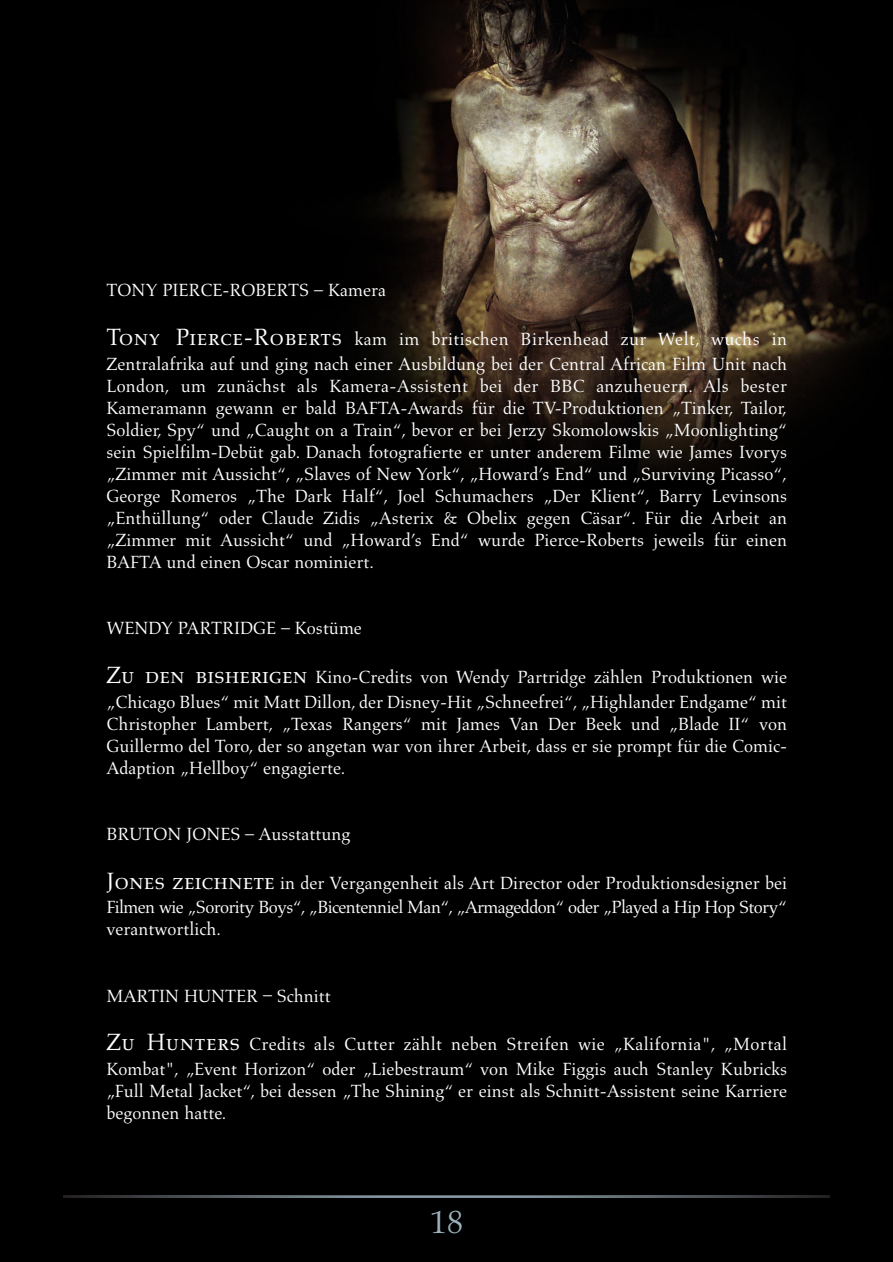
<style>
.page{position:relative;width:893px;height:1262px;background:#fff}
.page>*{position:absolute;margin:0;border:0;box-sizing:border-box;transform-origin:0 0}
.t1{font:33px "Aldus";color:#9bb4be}
.t2{font:18px/22px "Aldus";color:#fff}
.t3{font:18px/24.8px "Aldus";letter-spacing:-.035em;color:#fff}
.s1{font-family:"Aldus Roman SC";font-size:24px}
</style>
<div class="page">
<div style="left:0;top:0;width:892px;height:1261px;background:#000"></div>
<img style="left:375px;top:0;width:512px;height:476px">
<svg style="left:64px;top:1195px;width:765px;height:2px;background:#555e63"></svg>
<p class="t2" style="left:106px;top:281px;width:281px">TONY PIERCE-ROBERTS – Kamera</p>
<p class="t2" style="left:106px;top:328px;width:682px;line-height:24.8px"><span class="s1">Tony Pierce-Roberts</span> kam im britischen Birkenhead zur Welt, wuchs in<br>Zentralafrika auf und ging nach einer Ausbildung bei der Central African Film Unit nach</p>
<p class="t2" style="left:106px;top:376px;width:682px;text-align:justify">London, um zunächst als Kamera-Assistent bei der BBC anzuheuern. Als bester Kameramann gewann er bald BAFTA-Awards für die TV-Produktionen „Tinker, Tailor, Soldier, Spy“ und „Caught on a Train“, bevor er bei Jerzy Skomolowskis „Moonlighting“ sein Spielfilm-Debüt gab. Danach fotografierte er unter anderem Filme wie James Ivorys „Zimmer mit Aussicht“, „Slaves of New York“, „Howard’s End“ und „Surviving Picasso“, George Romeros „The Dark Half“, Joel Schumachers „Der Klient“, Barry Levinsons „Enthüllung“ oder Claude Zidis „Asterix &amp; Obelix gegen Cäsar“. Für die Arbeit an „Zimmer mit Aussicht“ und „Howard’s End“ wurde Pierce-Roberts jeweils für einen BAFTA und einen Oscar nominiert.</p>
<p class="t2" style="left:106px;top:618px;width:257px">WENDY PARTRIDGE – Kostüme</p>
<p class="t2" style="left:106px;top:666px;width:682px;line-height:24.8px"><span class="s1">Zu den bisherigen</span> Kino-Credits von Wendy Partridge zählen Produktionen wie „Chicago Blues“ mit Matt Dillon, der Disney-Hit „Schneefrei“, „Highlander Endgame“ mit</p>
<p class="t2" style="left:106px;top:714px;width:682px;text-align:justify">Christopher Lambert, „Texas Rangers“ mit James Van Der Beek und „Blade II“ von Guillermo del Toro, der so angetan war von ihrer Arbeit, dass er sie prompt für die Comic-Adaption „Hellboy“ engagierte.</p>
<p class="t2" style="left:106px;top:824px;width:246px">BRUTON JONES – Ausstattung</p>
<p class="t3" style="left:106px;top:871px;width:682px"><span class="s1">Jones zeichnete</span> in der Vergangenheit als Art Director oder Produktionsdesigner bei<br>Filmen wie „Sorority Boys“, „Bicentenniel Man“, „Armageddon“ oder „Played a Hip Hop Story“</p>
<p class="t2" style="left:106px;top:919px;width:116px">verantwortlich.</p>
<p class="t2" style="left:106px;top:986px;width:226px">MARTIN HUNTER – Schnitt</p>
<p class="t2" style="left:106px;top:1033px;width:682px;line-height:24.8px"><span class="s1">Zu Hunters</span> Credits als Cutter zählt neben Streifen wie „Kalifornia", „Mortal<br>Kombat", „Event Horizon“ oder „Liebestraum“ von Mike Figgis auch Stanley Kubricks</p>
<p class="t2" style="left:106px;top:1081px;width:682px">„Full Metal Jacket“, bei dessen „The Shining“ er einst als Schnitt-Assistent seine Karriere begonnen hatte.</p>
<h1 class="t1" style="left:430px;top:1208px;width:34px">18</h1>
</div>
